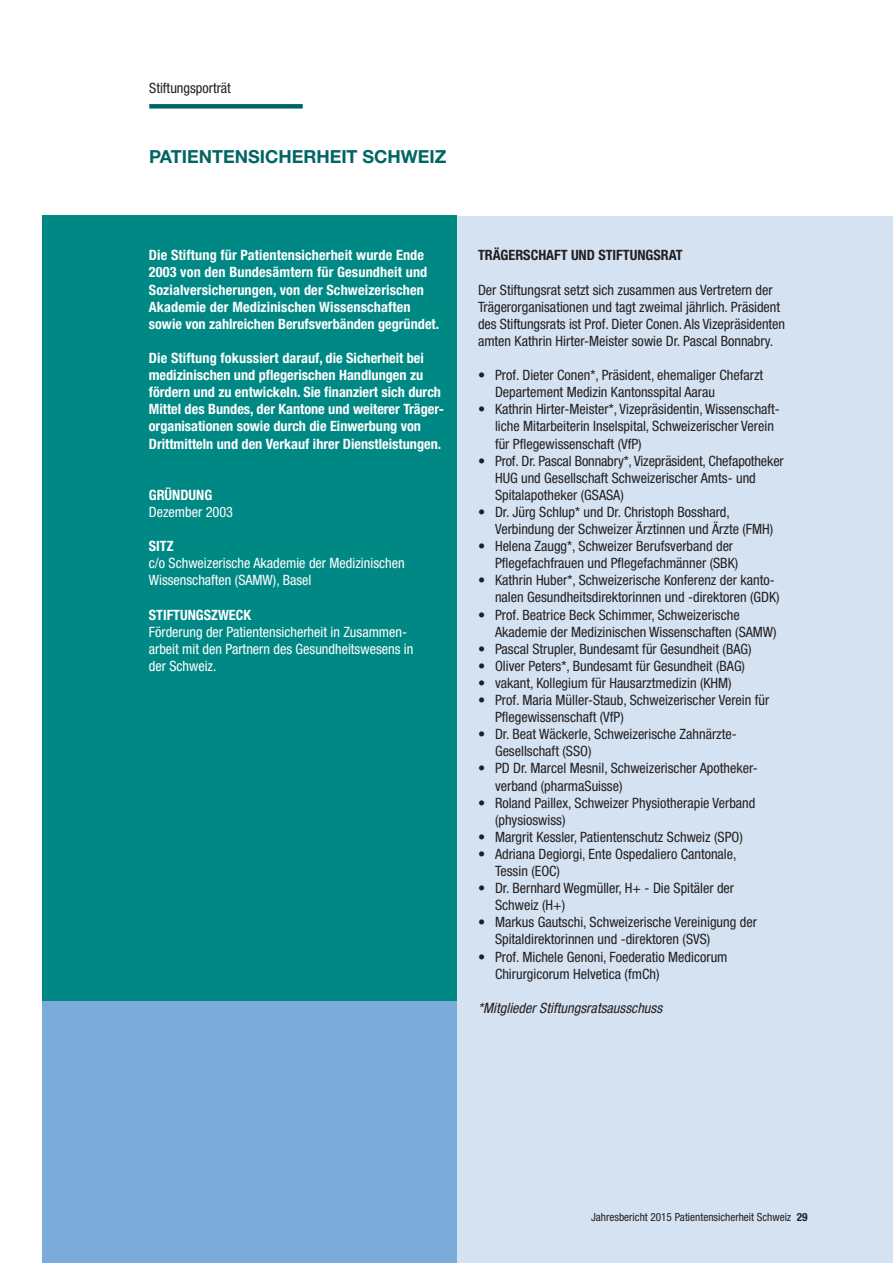
<style>
.page{position:relative;width:893px;height:1263px;background:#fff}
.page>*{position:absolute;margin:0;border:0;box-sizing:border-box;transform-origin:0 0}
.t1{font:700 18px "Helvetica Neue";color:#006663}
.t2{font:condensed 14.25px/17.1px "Helvetica Neue";color:#231f20}
.t3{font:700 condensed 14.25px/17.1px "Helvetica Neue";color:#fff}
.t4{font:condensed 14.25px/17.1px "Helvetica Neue";color:#fff}
.t5{font:italic condensed 14.25px "Helvetica Neue";color:#231f20}
.t6{font:700 condensed 14.25px "Helvetica Neue";color:#231f20}
.t7{font:condensed 11.25px "Helvetica Neue";color:#231f20}
.s1{font-weight:700}
</style>
<div class="page">
<div style="left:457px;top:216px;width:436px;height:1047px;background:#d4e2f2"></div>
<div style="left:43px;top:1001px;width:414px;height:262px;background:#7aabdb"></div>
<div style="left:43px;top:215px;width:414px;height:786px;background:#008885"></div>
<div style="left:149px;top:104px;width:154px;height:5px;background:#006663"></div>
<p class="t2" style="left:149px;top:81px;width:83px">Stiftungsporträt</p>
<p class="t1" style="left:149px;top:151px;width:299px">PATIENTENSICHERHEIT SCHWEIZ</p>
<p class="t3" style="left:149px;top:248px;width:292px">Die Stiftung für Patientensicherheit wurde Ende 2003 von den Bundesämtern für Gesundheit und Sozialversicherungen, von der Schweizerischen Akademie der Medizinischen Wissenschaften sowie von zahlreichen Berufsverbänden gegründet.</p>
<p class="t3" style="left:149px;top:351px;width:297px">Die Stiftung fokussiert darauf, die Sicherheit bei medizinischen und pflegerischen Handlungen zu fördern und zu entwickeln. Sie finanziert sich durch Mittel des Bundes, der Kantone und weiterer Träger&shy;organisationen sowie durch die Einwerbung von Drittmitteln und den Verkauf ihrer Dienstleistungen.</p>
<p class="t3" style="left:149px;top:487px;width:65px">GRÜNDUNG</p>
<p class="t4" style="left:149px;top:504px;width:86px">Dezember 2003</p>
<p class="t3" style="left:149px;top:539px;width:26px">SITZ</p>
<p class="t4" style="left:149px;top:556px;width:257px">c/o Schweizerische Akademie der Medizinischen<br>Wissenschaften (SAMW), Basel</p>
<p class="t3" style="left:149px;top:607px;width:104px">STIFTUNGSZWECK</p>
<p class="t4" style="left:149px;top:624px;width:266px">Förderung der Patientensicherheit in Zusammen&shy;arbeit mit den Partnern des Gesundheitswesens in der Schweiz.</p>
<p class="t6" style="left:478px;top:250px;width:206px">TRÄGERSCHAFT UND STIFTUNGSRAT</p>
<p class="t2" style="left:478px;top:282px;width:308px">Der Stiftungsrat setzt sich zusammen aus Vertretern der Trägerorganisationen und tagt zweimal jährlich. Präsident des Stiftungsrats ist Prof. Dieter Conen. Als Vizepräsidenten amten Kathrin Hirter-Meister sowie Dr. Pascal Bonnabry.</p>
<p class="t2" style="left:495px;top:368px;width:270px;text-indent:-17px">• Prof. Dieter Conen*, Präsident, ehemaliger Chefarzt<br>Departement Medizin Kantonsspital Aarau</p>
<p class="t2" style="left:495px;top:402px;width:286px;text-indent:-17px">• Kathrin Hirter-Meister*, Vizepräsidentin, Wissenschaft&shy;liche Mitarbeiterin Inselspital, Schweizerischer Verein für Pflegewissenschaft (VfP)</p>
<p class="t2" style="left:495px;top:453px;width:290px;text-indent:-17px">• Prof. Dr. Pascal Bonnabry*, Vizepräsident, Chefapotheker<br>HUG und Gesellschaft Schweizerischer Amts- und<br>Spitalapotheker (GSASA)</p>
<p class="t2" style="left:495px;top:504px;width:280px;text-indent:-17px">• Dr. Jürg Schlup* und Dr. Christoph Bosshard,<br>Verbindung der Schweizer Ärztinnen und Ärzte (FMH)</p>
<p class="t2" style="left:495px;top:539px;width:245px;text-indent:-17px">• Helena Zaugg*, Schweizer Berufsverband der<br>Pflegefachfrauen und Pflegefachmänner (SBK)</p>
<p class="t2" style="left:495px;top:573px;width:286px;text-indent:-17px">• Kathrin Huber*, Schweizerische Konferenz der kanto&shy;nalen Gesundheitsdirektorinnen und -direktoren (GDK)</p>
<p class="t2" style="left:495px;top:607px;width:283px;text-indent:-17px">• Prof. Beatrice Beck Schimmer, Schweizerische<br>Akademie der Medizinischen Wissenschaften (SAMW)</p>
<p class="t2" style="left:478px;top:641px;width:275px">• Pascal Strupler, Bundesamt für Gesundheit (BAG)</p>
<p class="t2" style="left:478px;top:658px;width:269px">• Oliver Peters*, Bundesamt für Gesundheit (BAG)</p>
<p class="t2" style="left:478px;top:675px;width:255px">• vakant, Kollegium für Hausarztmedizin (KHM)</p>
<p class="t2" style="left:495px;top:693px;width:276px;text-indent:-17px">• Prof. Maria Müller-Staub, Schweizerischer Verein für<br>Pflegewissenschaft (VfP)</p>
<p class="t2" style="left:495px;top:727px;width:243px;text-indent:-17px">• Dr. Beat Wäckerle, Schweizerische Zahnärzte-<br>Gesellschaft (SSO)</p>
<p class="t2" style="left:495px;top:761px;width:264px;text-indent:-17px">• PD Dr. Marcel Mesnil, Schweizerischer Apotheker&shy;verband (pharmaSuisse)</p>
<p class="t2" style="left:495px;top:795px;width:262px;text-indent:-17px">• Roland Paillex, Schweizer Physiotherapie Verband (physioswiss)</p>
<p class="t2" style="left:478px;top:829px;width:266px">• Margrit Kessler, Patientenschutz Schweiz (SPO)</p>
<p class="t2" style="left:495px;top:846px;width:243px;text-indent:-17px">• Adriana Degiorgi, Ente Ospedaliero Cantonale,<br>Tessin (EOC)</p>
<p class="t2" style="left:495px;top:881px;width:241px;text-indent:-17px">• Dr. Bernhard Wegmüller, H+ - Die Spitäler der<br>Schweiz (H+)</p>
<p class="t2" style="left:495px;top:915px;width:263px;text-indent:-17px">• Markus Gautschi, Schweizerische Vereinigung der<br>Spitaldirektorinnen und -direktoren (SVS)</p>
<p class="t2" style="left:495px;top:949px;width:234px;text-indent:-17px">• Prof. Michele Genoni, Foederatio Medicorum<br>Chirurgicorum Helvetica (fmCh)</p>
<p class="t5" style="left:478px;top:1003px;width:186px">*Mitglieder Stiftungsratsausschuss</p>
<p class="t7" style="left:591px;top:1213px;width:218px">Jahresbericht 2015 Patientensicherheit Schweiz <span class="s1">29</span></p>
</div>
